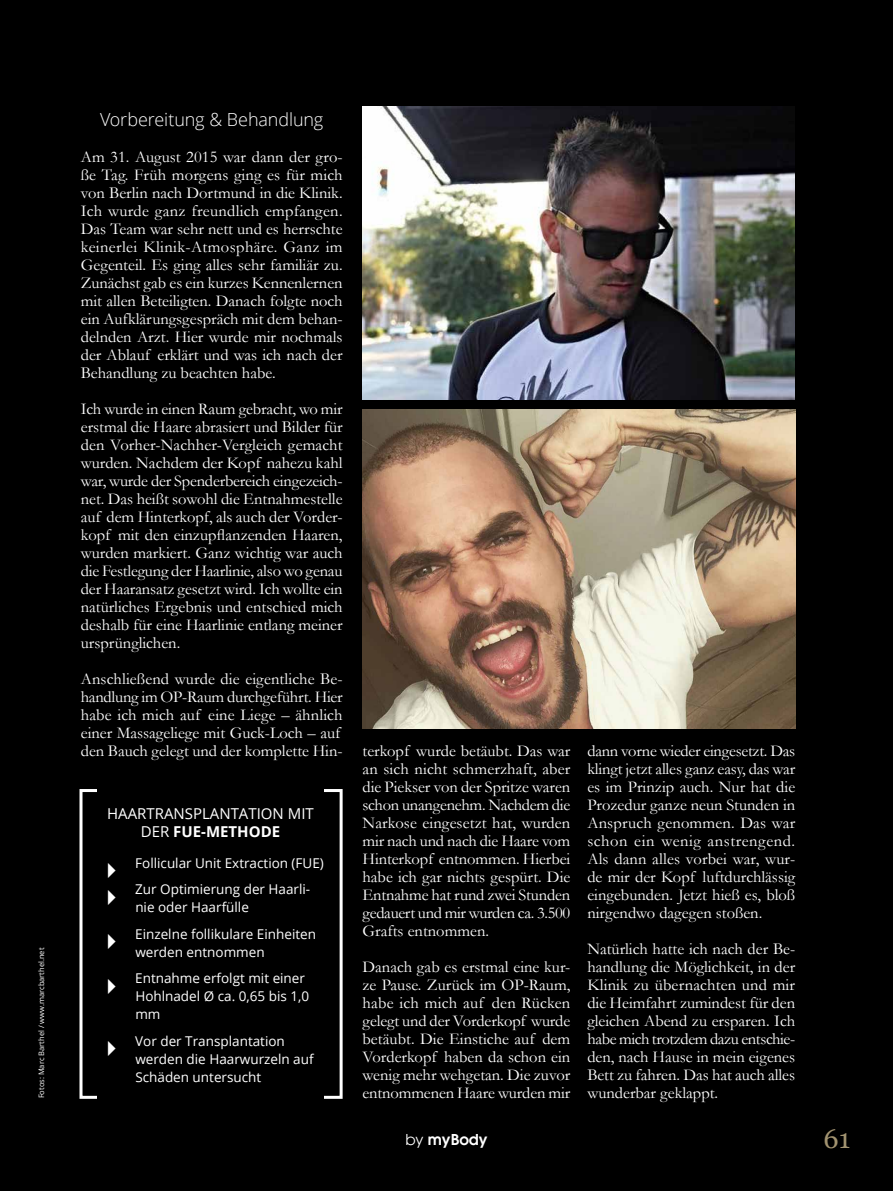
<style>
.page{position:relative;width:893px;height:1191px;background:#000}
.page>*{position:absolute;margin:0;border:0;box-sizing:border-box;transform-origin:0 0}
.t1{font:27px "Georgia";color:#a29370}
.t2{font:300 18px "Open Sans";letter-spacing:-.005em;color:#fff}
.t3{font:16.5px/18px "Garamond";color:#fff;text-align:justify}
.t4{font:16.5px "Garamond";letter-spacing:-.02em;color:#fff}
.t5{font:15px/18px "Open Sans";color:#fff;text-align:center}
.t6{font:600 15px "Avant Garde LT";color:#fff}
.t7{font:13.5px/26.5px "Open Sans";color:#fff}
.t8{font:7.5px "Open Sans";color:#fff}
.s1{font-weight:700}
.s2{font-weight:400}
</style>
<div class="page">
<div style="left:80px;top:789px;width:263px;height:309px;border:3px solid #fff"></div>
<div style="left:97px;top:760px;width:227px;height:373px;background:#000"></div>
<img style="left:362px;top:409px;width:433px;height:319px">
<img style="left:362px;top:106px;width:433px;height:294px">
<p class="t8" style="left:36px;top:1098px;width:152px;rotate:-90deg">Fotos: Marc Barthel / www.marcbarthel.net</p>
<p class="t2" style="left:100px;top:107px;width:225px">Vorbereitung &amp; Behandlung</p>
<p class="t3" style="left:81px;top:147px;width:263px">Am 31. August 2015 war dann der gro&shy;ße Tag. Früh morgens ging es für mich von Berlin nach Dortmund in die Klinik.<br>Ich wurde ganz freundlich empfangen.<br>Das Team war sehr nett und es herrschte keinerlei Klinik-Atmosphäre. Ganz im Gegenteil. Es ging alles sehr familiär zu.<br>Zunächst gab es ein kurzes Kennenlernen mit allen Beteiligten. Danach folgte noch ein Aufklärungsgespräch mit dem behan&shy;delnden Arzt. Hier wurde mir nochmals der Ablauf erklärt und was ich nach der Behandlung zu beachten habe.</p>
<p class="t3" style="left:81px;top:399px;width:263px">Ich wurde in einen Raum gebracht, wo mir erstmal die Haare abrasiert und Bilder für den Vorher-Nachher-Vergleich gemacht wurden. Nachdem der Kopf nahezu kahl war, wurde der Spenderbereich eingezeich&shy;net. Das heißt sowohl die Entnahmestelle auf dem Hinterkopf, als auch der Vorder&shy;kopf mit den einzupflanzenden Haaren, wurden markiert. Ganz wichtig war auch die Festlegung der Haarlinie, also wo genau der Haaransatz gesetzt wird. Ich wollte ein natürliches Ergebnis und entschied mich deshalb für eine Haarlinie entlang meiner ursprünglichen.</p>
<p class="t3" style="left:81px;top:669px;width:263px">Anschließend wurde die eigentliche Be-</p>
<p class="t3" style="left:81px;top:687px;width:263px">handlung im OP-Raum durchgeführt. Hier</p>
<p class="t3" style="left:81px;top:705px;width:263px">habe ich mich auf eine Liege – ähnlich</p>
<p class="t3" style="left:81px;top:723px;width:261px">einer Massageliege mit Guck-Loch – auf</p>
<p class="t3" style="left:81px;top:741px;width:491px">den Bauch gelegt und der komplette Hin- terkopf wurde betäubt. Das war</p>
<p class="t3" style="left:362px;top:759px;width:209px">an sich nicht schmerzhaft, aber</p>
<p class="t3" style="left:362px;top:777px;width:209px">die Piekser von der Spritze waren</p>
<p class="t3" style="left:362px;top:795px;width:209px">schon unangenehm. Nachdem die</p>
<p class="t3" style="left:362px;top:813px;width:209px">Narkose eingesetzt hat, wurden</p>
<p class="t3" style="left:362px;top:831px;width:209px">mir nach und nach die Haare vom</p>
<p class="t3" style="left:362px;top:849px;width:209px">Hinterkopf entnommen. Hierbei</p>
<p class="t3" style="left:362px;top:867px;width:209px">habe ich gar nichts gespürt. Die</p>
<p class="t3" style="left:362px;top:885px;width:209px">Entnahme hat rund zwei Stunden</p>
<p class="t4" style="left:362px;top:902px;width:209px">gedauert und mir wurden ca. 3.500</p>
<p class="t3" style="left:362px;top:921px;width:128px">Grafts entnommen.</p>
<p class="t3" style="left:362px;top:957px;width:209px">Danach gab es erstmal eine kur&shy;ze Pause. Zurück im OP-Raum, habe ich mich auf den Rücken gelegt und der Vorderkopf wurde betäubt. Die Einstiche auf dem Vorderkopf haben da schon ein wenig mehr wehgetan. Die zuvor entnommenen Haare wurden mir</p>
<p class="t5" style="left:107px;top:803px;width:208px">HAARTRANSPLANTATION MIT<br>DER <span class="s1">FUE-METHODE</span></p>
<p class="t7" style="left:135px;top:849px;width:190px">Follicular Unit Extraction (FUE)<br>Zur Optimierung der Haarli-</p>
<p class="t7" style="left:135px;top:894px;width:182px">nie oder Haarfülle<br>Einzelne follikulare Einheiten</p>
<p class="t7" style="left:135px;top:938px;width:171px">werden entnommen<br>Entnahme erfolgt mit einer</p>
<p class="t7" style="left:135px;top:987px;width:175px;line-height:18px">Hohlnadel Ø ca. 0,65 bis 1,0 mm</p>
<p class="t7" style="left:135px;top:1031px;width:180px;line-height:18px">Vor der Transplantation werden die Haarwurzeln auf<br>Schäden untersucht</p>
<p class="t3" style="left:587px;top:741px;width:209px">dann vorne wieder eingesetzt. Das klingt jetzt alles ganz easy, das war es im Prinzip auch. Nur hat die Prozedur ganze neun Stunden in Anspruch genommen. Das war schon ein wenig anstrengend.<br>Als dann alles vorbei war, wur&shy;de mir der Kopf luftdurchlässig eingebunden. Jetzt hieß es, bloß nirgendwo dagegen stoßen.</p>
<p class="t3" style="left:587px;top:939px;width:209px">Natürlich hatte ich nach der Be&shy;handlung die Möglichkeit, in der Klinik zu übernachten und mir die Heimfahrt zumindest für den gleichen Abend zu ersparen. Ich habe mich trotzdem dazu entschie&shy;den, nach Hause in mein eigenes Bett zu fahren. Das hat auch alles wunderbar geklappt.</p>
<p class="t6" style="left:405px;top:1129px;width:84px"><span class="s2">by</span> myBody</p>
<h1 class="t1" style="left:824px;top:1122px;width:28px">61</h1>
</div>
